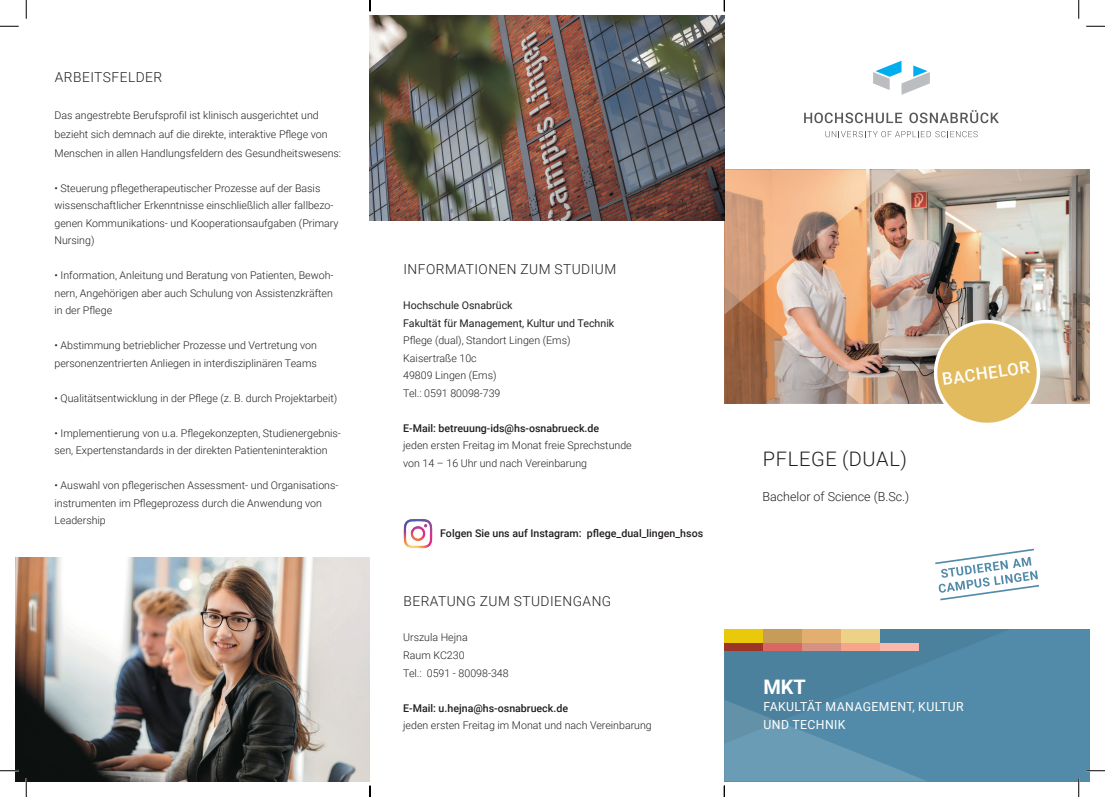
<style>
.page{position:relative;width:1105px;height:797px;background:#fff}
.page>*{position:absolute;margin:0;border:0;box-sizing:border-box;transform-origin:0 0}
._01_Head_H1___Titel{font:300 20px "Roboto";letter-spacing:.035em;color:#231f20}
._04_Fusszeile_Titel{font:700 20px "Roboto";color:#fff}
._03_Störer___Titel{font:500 17px "Roboto";color:#fff}
.Head_H2___Innen{font:300 13.75px "Roboto";letter-spacing:.035em;color:#231f20}
.Fusszeile___Titel{font:12.5px/17.5px "Roboto";letter-spacing:.035em;color:#fff}
._01_Head_H1___Titel-2{font:300 12.5px "Roboto";color:#231f20}
.Head_H2___Innen-2{font:300 10.62px/17.5px "Roboto";color:#231f20}
.Head_H2___Innen-3{font:500 10.62px "Roboto";color:#231f20}
.Head_H2___Innen-4{font:10.62px "Roboto";color:#231f20}
.s1{font-weight:500}
</style>
<div class="page">
<div style="left:724px;top:629px;width:365px;height:152px;background:#528ba9"></div>
<img style="left:901px;top:170px;width:188px;height:234px">
<img style="left:724px;top:170px;width:177px;height:234px">
<img style="left:370px;top:16px;width:354px;height:204px">
<svg style="left:935px;top:549px;width:104px;height:51px"></svg>
<svg style="left:930px;top:316px;width:114px;height:107px;background:#ddc285"></svg>
<img style="left:403px;top:519px;width:30px;height:30px">
<img style="left:16px;top:557px;width:354px;height:224px">
<svg style="left:804px;top:113px;width:98px;height:10px"></svg>
<svg style="left:909px;top:110px;width:90px;height:13px"></svg>
<svg style="left:825px;top:131px;width:153px;height:6px"></svg>
<svg style="left:873px;top:61px;width:57px;height:34px"></svg>
<svg style="left:0;top:25px;width:19px;height:2px"></svg>
<svg style="left:1086px;top:25px;width:19px;height:2px"></svg>
<svg style="left:0;top:770px;width:19px;height:1px"></svg>
<svg style="left:1086px;top:770px;width:19px;height:1px"></svg>
<svg style="left:25px;top:0;width:2px;height:19px"></svg>
<svg style="left:25px;top:778px;width:2px;height:19px"></svg>
<svg style="left:1078px;top:0;width:1px;height:19px"></svg>
<svg style="left:1078px;top:778px;width:1px;height:19px"></svg>
<svg style="left:369px;top:0;width:2px;height:11px"></svg>
<svg style="left:369px;top:785px;width:2px;height:12px"></svg>
<svg style="left:724px;top:629px;width:287px;height:168px"></svg>
<p class="Head_H2___Innen" style="left:55px;top:67px;width:109px">ARBEITSFELDER</p>
<p class="Head_H2___Innen-2" style="left:55px;top:106px;width:288px;line-height:18.8px">Das angestrebte Berufsprofil ist klinisch ausgerichtet und bezieht sich demnach auf die direkte, interaktive Pflege von<br>Menschen in allen Handlungsfeldern des Gesundheitswesens:</p>
<p class="Head_H2___Innen-2" style="left:55px;top:179px;width:286px">• Steuerung pflegetherapeutischer Prozesse auf der Basis wissenschaftlicher Erkenntnisse einschließlich aller fallbezo&shy;genen Kommunikations- und Kooperationsaufgaben (Primary Nursing)</p>
<p class="Head_H2___Innen-2" style="left:55px;top:266px;width:280px;text-align:justify">• Information, Anleitung und Beratung von Patienten, Bewoh&shy;nern, Angehörigen aber auch Schulung von Assistenzkräften in der Pflege</p>
<p class="Head_H2___Innen-2" style="left:55px;top:336px;width:264px">• Abstimmung betrieblicher Prozesse und Vertretung von personenzentrierten Anliegen in interdisziplinären Teams</p>
<p class="Head_H2___Innen-2" style="left:55px;top:389px;width:284px">• Qualitätsentwicklung in der Pflege (z. B. durch Projektarbeit)</p>
<p class="Head_H2___Innen-2" style="left:55px;top:424px;width:288px">• Implementierung von u.a. Pflegekonzepten, Studienergebnis&shy;sen, Expertenstandards in der direkten Patienteninteraktion</p>
<p class="Head_H2___Innen-2" style="left:55px;top:476px;width:285px">• Auswahl von pflegerischen Assessment- und Organisations&shy;instrumenten im Pflegeprozess durch die Anwendung von<br>Leadership</p>
<p class="Head_H2___Innen" style="left:403px;top:259px;width:214px">INFORMATIONEN ZUM STUDIUM</p>
<p class="Head_H2___Innen-4" style="left:403px;top:298px;width:111px">Hochschule Osnabrück</p>
<p class="Head_H2___Innen-4" style="left:403px;top:315px;width:213px">Fakultät für Management, Kultur und Technik</p>
<p class="Head_H2___Innen-2" style="left:403px;top:331px;width:169px">Pflege (dual), Standort Lingen (Ems)</p>
<p class="Head_H2___Innen-2" style="left:403px;top:349px;width:75px">Kaisertraße 10c</p>
<p class="Head_H2___Innen-2" style="left:403px;top:366px;width:95px">49809 Lingen (Ems)</p>
<p class="Head_H2___Innen-2" style="left:403px;top:384px;width:99px">Tel.: 0591 80098-739</p>
<p class="Head_H2___Innen-2" style="left:403px;top:419px;width:230px"><span class="s1">E-Mail: betreuung-ids@hs-osnabrueck.de<br></span>jeden ersten Freitag im Monat freie Sprechstunde von 14 – 16 Uhr und nach Vereinbarung</p>
<p class="Head_H2___Innen-3" style="left:440px;top:525px;width:264px">Folgen Sie uns auf Instagram: pflege_dual_lingen_hsos</p>
<p class="Head_H2___Innen" style="left:403px;top:592px;width:209px">BERATUNG ZUM STUDIENGANG</p>
<p class="Head_H2___Innen-2" style="left:403px;top:628px;width:66px">Urszula Hejna</p>
<p class="Head_H2___Innen-2" style="left:403px;top:646px;width:63px">Raum KC230</p>
<p class="Head_H2___Innen-2" style="left:403px;top:663px;width:107px">Tel.: 0591 - 80098-348</p>
<p class="Head_H2___Innen-3" style="left:403px;top:700px;width:166px">E-Mail: u.hejna@hs-osnabrueck.de</p>
<p class="Head_H2___Innen-2" style="left:403px;top:716px;width:250px">jeden ersten Freitag im Monat und nach Vereinbarung</p>
<p class="_01_Head_H1___Titel" style="left:763px;top:445px;width:146px">PFLEGE (DUAL)</p>
<p class="_01_Head_H1___Titel-2" style="left:762px;top:488px;width:148px">Bachelor of Science (B.Sc.)</p>
<p class="_03_Störer___Titel" style="left:941px;top:367px;width:89px;rotate:-8deg">BACHELOR</p>
<p class="_04_Fusszeile_Titel" style="left:763px;top:672px;width:44px">MKT</p>
<p class="Fusszeile___Titel" style="left:763px;top:697px;width:202px">FAKULTÄT MANAGEMENT, KULTUR<br>UND TECHNIK</p>
</div>
